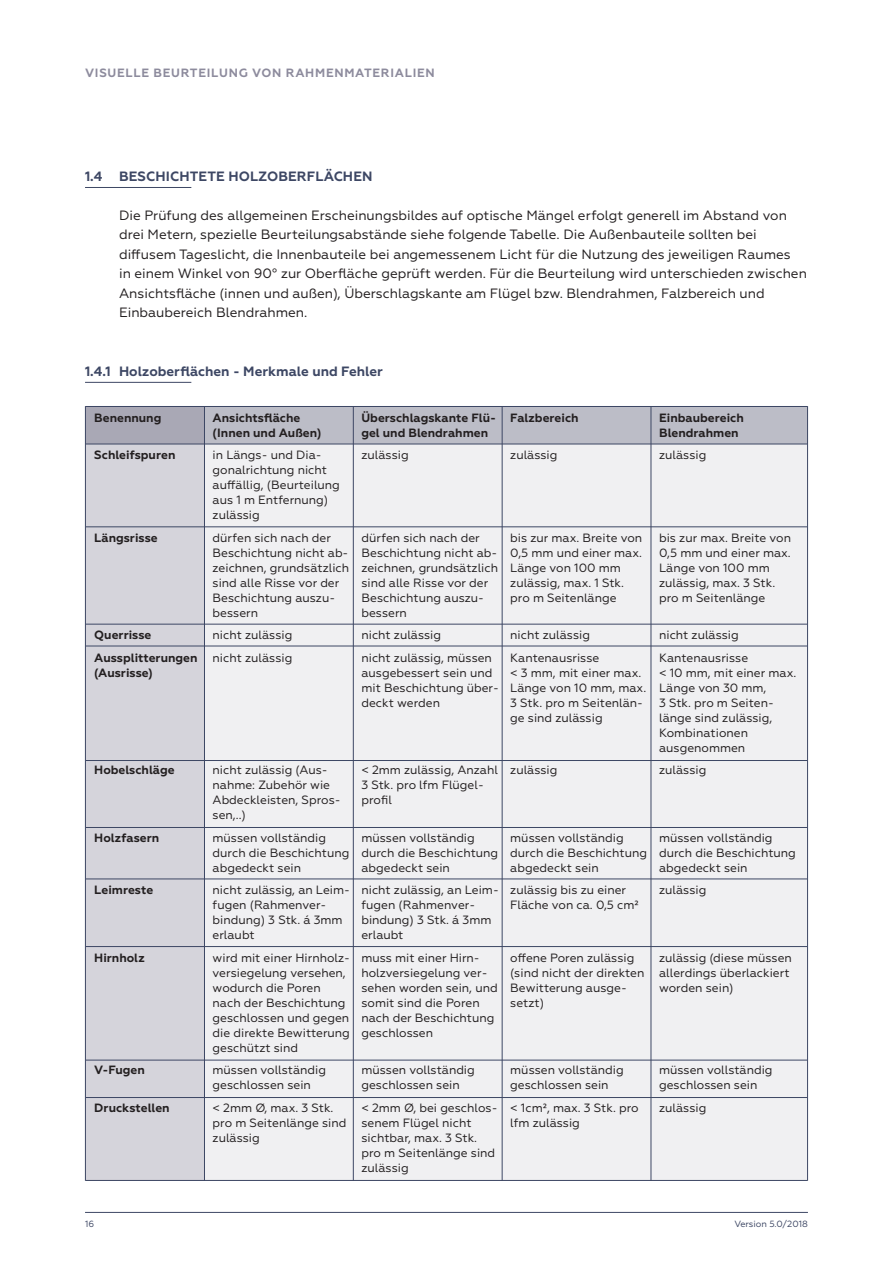
<style>
.page{position:relative;width:893px;height:1263px;background:#fff}
.page>*{position:absolute;margin:0;border:0;box-sizing:border-box;transform-origin:0 0}
.t1{font:13.5px/19.5px "Geometria";color:#231f20}
.t2{font:700 13.5px "Geometria";color:#3d4764}
.t3{font:12px/15px "Geometria";color:#231f20}
.t4{font:700 12px/15px "Geometria";color:#231f20}
.t5{font:700 12px "Geometria";letter-spacing:.06em;color:#8d8b9d}
.t6{font:9px "Geometria";color:#3d4764}
</style>
<div class="page">
<hr style="left:85px;top:1212px;width:723px;height:1px;background:#3d4764">
<hr style="left:85px;top:187px;width:106px;height:1px;background:#3d4764">
<hr style="left:85px;top:382px;width:106px;height:1px;background:#3d4764">
<div style="left:85px;top:406px;width:723px;height:38px;background:#bcbdc7"></div>
<div style="left:85px;top:406px;width:119px;height:38px;background:#a9a8b5"></div>
<div style="left:85px;top:444px;width:119px;height:736px;background:#d5d4db"></div>
<div style="left:204px;top:444px;width:603px;height:736px;background:#f0f0f2"></div>
<hr style="left:86px;top:406px;width:721px;height:1px;background:#3d4764">
<hr style="left:86px;top:444px;width:721px;height:1px;background:#3d4764">
<hr style="left:86px;top:526px;width:721px;height:1px;background:#3d4764">
<hr style="left:86px;top:624px;width:721px;height:1px;background:#3d4764">
<hr style="left:86px;top:646px;width:721px;height:1px;background:#3d4764">
<hr style="left:86px;top:760px;width:721px;height:1px;background:#3d4764">
<hr style="left:86px;top:827px;width:721px;height:1px;background:#3d4764">
<hr style="left:86px;top:878px;width:721px;height:1px;background:#3d4764">
<hr style="left:86px;top:946px;width:721px;height:1px;background:#3d4764">
<hr style="left:86px;top:1060px;width:721px;height:1px;background:#3d4764">
<hr style="left:86px;top:1097px;width:721px;height:1px;background:#3d4764">
<hr style="left:86px;top:1180px;width:721px;height:1px;background:#3d4764">
<hr style="left:85px;top:406px;width:1px;height:775px;background:#3d4764">
<hr style="left:204px;top:406px;width:1px;height:775px;background:#3d4764">
<hr style="left:353px;top:406px;width:1px;height:775px;background:#3d4764">
<hr style="left:502px;top:406px;width:1px;height:775px;background:#3d4764">
<hr style="left:651px;top:406px;width:1px;height:775px;background:#3d4764">
<hr style="left:807px;top:406px;width:1px;height:775px;background:#3d4764">
<p class="t5" style="left:85px;top:66px;width:351px">VISUELLE BEURTEILUNG VON RAHMENMATERIALIEN</p>
<p class="t2" style="left:85px;top:168px;width:289px">1.4 BESCHICHTETE HOLZOBERFLÄCHEN</p>
<p class="t1" style="left:119px;top:205px;width:689px">Die Prüfung des allgemeinen Erscheinungsbildes auf optische Mängel erfolgt generell im Abstand von drei Metern, spezielle Beurteilungsabstände siehe folgende Tabelle. Die Außenbauteile sollten bei diffusem Tageslicht, die Innenbauteile bei angemessenem Licht für die Nutzung des jeweiligen Raumes<br>in einem Winkel von 90° zur Oberfläche geprüft werden. Für die Beurteilung wird unterschieden zwischen Ansichtsfläche (innen und außen), Überschlagskante am Flügel bzw. Blendrahmen, Falzbereich und Einbaubereich Blendrahmen.</p>
<p class="t2" style="left:85px;top:363px;width:299px">1.4.1 Holzoberflächen - Merkmale und Fehler</p>
<p class="t4" style="left:94px;top:410px;width:69px">Benennung</p>
<p class="t4" style="left:94px;top:448px;width:83px">Schleifspuren</p>
<p class="t4" style="left:361px;top:410px;width:136px">Überschlagskante Flü&shy;gel und Blendrahmen</p>
<p class="t3" style="left:361px;top:448px;width:49px">zulässig</p>
<p class="t4" style="left:213px;top:410px;width:110px">Ansichtsfläche (Innen und Außen)</p>
<p class="t3" style="left:213px;top:448px;width:129px">in Längs- und Dia&shy;gonalrichtung nicht auffällig, (Beurteilung aus 1 m Entfernung) zulässig</p>
<p class="t3" style="left:213px;top:530px;width:138px">dürfen sich nach der<br>Beschichtung nicht ab&shy;zeichnen, grundsätzlich sind alle Risse vor der<br>Beschichtung auszu&shy;bessern</p>
<p class="t3" style="left:213px;top:624px;width:81px;line-height:22.5px">nicht zulässig nicht zulässig</p>
<p class="t4" style="left:94px;top:530px;width:65px">Längsrisse</p>
<p class="t3" style="left:361px;top:530px;width:138px">dürfen sich nach der<br>Beschichtung nicht ab&shy;zeichnen, grundsätzlich sind alle Risse vor der<br>Beschichtung auszu&shy;bessern</p>
<p class="t3" style="left:361px;top:624px;width:132px;line-height:22.5px">nicht zulässig<br>nicht zulässig, müssen</p>
<p class="t3" style="left:361px;top:665px;width:139px">ausgebessert sein und mit Beschichtung über&shy;deckt werden</p>
<p class="t4" style="left:94px;top:624px;width:105px;line-height:22.5px">Querrisse<br>Aussplitterungen</p>
<p class="t4" style="left:94px;top:665px;width:60px">(Ausrisse)</p>
<p class="t4" style="left:510px;top:410px;width:70px">Falzbereich</p>
<p class="t3" style="left:510px;top:448px;width:49px">zulässig</p>
<p class="t3" style="left:510px;top:530px;width:133px">bis zur max. Breite von<br>0,5 mm und einer max.<br>Länge von 100 mm zulässig, max. 1 Stk. pro m Seitenlänge</p>
<p class="t3" style="left:510px;top:624px;width:91px;line-height:22.5px">nicht zulässig<br>Kantenausrisse</p>
<p class="t3" style="left:510px;top:665px;width:137px">&lt; 3 mm, mit einer max.<br>Länge von 10 mm, max.<br>3 Stk. pro m Seitenlän&shy;ge sind zulässig</p>
<p class="t4" style="left:94px;top:763px;width:82px">Hobelschläge</p>
<p class="t4" style="left:94px;top:830px;width:66px">Holzfasern</p>
<p class="t4" style="left:94px;top:883px;width:61px">Leimreste</p>
<p class="t4" style="left:94px;top:950px;width:52px">Hirnholz</p>
<p class="t4" style="left:94px;top:1063px;width:52px">V-Fugen</p>
<p class="t4" style="left:94px;top:1100px;width:77px">Druckstellen</p>
<p class="t3" style="left:213px;top:763px;width:130px">nicht zulässig (Aus&shy;nahme: Zubehör wie<br>Abdeckleisten, Spros&shy;sen,..)</p>
<p class="t3" style="left:213px;top:830px;width:138px">müssen vollständig durch die Beschichtung abgedeckt sein</p>
<p class="t3" style="left:213px;top:883px;width:139px">nicht zulässig, an Leim&shy;fugen (Rahmenver&shy;bindung) 3 Stk. á 3mm erlaubt</p>
<p class="t3" style="left:213px;top:950px;width:139px">wird mit einer Hirnholz&shy;versiegelung versehen, wodurch die Poren nach der Beschichtung geschlossen und gegen die direkte Bewitterung geschützt sind</p>
<p class="t3" style="left:213px;top:1063px;width:115px">müssen vollständig geschlossen sein</p>
<p class="t3" style="left:213px;top:1100px;width:135px">&lt; 2mm Ø, max. 3 Stk. pro m Seitenlänge sind zulässig</p>
<p class="t3" style="left:361px;top:763px;width:138px">&lt; 2mm zulässig, Anzahl<br>3 Stk. pro lfm Flügel&shy;profil</p>
<p class="t3" style="left:361px;top:830px;width:138px">müssen vollständig durch die Beschichtung abgedeckt sein</p>
<p class="t3" style="left:361px;top:883px;width:139px">nicht zulässig, an Leim&shy;fugen (Rahmenver&shy;bindung) 3 Stk. á 3mm erlaubt</p>
<p class="t3" style="left:361px;top:950px;width:138px">muss mit einer Hirn&shy;holzversiegelung ver&shy;sehen worden sein, und somit sind die Poren nach der Beschichtung geschlossen</p>
<p class="t3" style="left:361px;top:1063px;width:115px">müssen vollständig geschlossen sein</p>
<p class="t3" style="left:361px;top:1100px;width:137px">&lt; 2mm Ø, bei geschlos&shy;senem Flügel nicht sichtbar, max. 3 Stk. pro m Seitenlänge sind zulässig</p>
<p class="t3" style="left:510px;top:763px;width:49px">zulässig</p>
<p class="t3" style="left:510px;top:830px;width:138px">müssen vollständig durch die Beschichtung abgedeckt sein</p>
<p class="t3" style="left:510px;top:883px;width:130px">zulässig bis zu einer<br>Fläche von ca. 0,5 cm²</p>
<p class="t3" style="left:510px;top:950px;width:136px">offene Poren zulässig (sind nicht der direkten<br>Bewitterung ausge&shy;setzt)</p>
<p class="t3" style="left:510px;top:1063px;width:115px">müssen vollständig geschlossen sein</p>
<p class="t3" style="left:510px;top:1100px;width:130px">&lt; 1cm², max. 3 Stk. pro lfm zulässig</p>
<p class="t4" style="left:659px;top:410px;width:86px">Einbaubereich<br>Blendrahmen</p>
<p class="t3" style="left:659px;top:448px;width:49px">zulässig</p>
<p class="t3" style="left:659px;top:530px;width:133px">bis zur max. Breite von<br>0,5 mm und einer max.<br>Länge von 100 mm zulässig, max. 3 Stk. pro m Seitenlänge</p>
<p class="t3" style="left:659px;top:624px;width:91px;line-height:22.5px">nicht zulässig<br>Kantenausrisse</p>
<p class="t3" style="left:659px;top:665px;width:139px">&lt; 10 mm, mit einer max.<br>Länge von 30 mm,<br>3 Stk. pro m Seiten&shy;länge sind zulässig,<br>Kombinationen ausgenommen</p>
<p class="t3" style="left:659px;top:763px;width:49px">zulässig</p>
<p class="t3" style="left:659px;top:830px;width:138px">müssen vollständig durch die Beschichtung abgedeckt sein</p>
<p class="t3" style="left:659px;top:883px;width:49px">zulässig</p>
<p class="t3" style="left:659px;top:950px;width:134px">zulässig (diese müssen allerdings überlackiert worden sein)</p>
<p class="t3" style="left:659px;top:1063px;width:115px">müssen vollständig geschlossen sein</p>
<p class="t3" style="left:659px;top:1100px;width:49px">zulässig</p>
<p class="t6" style="left:85px;top:1218px;width:11px">16</p>
<p class="t6" style="left:734px;top:1218px;width:75px">Version 5.0/2018</p>
</div>
